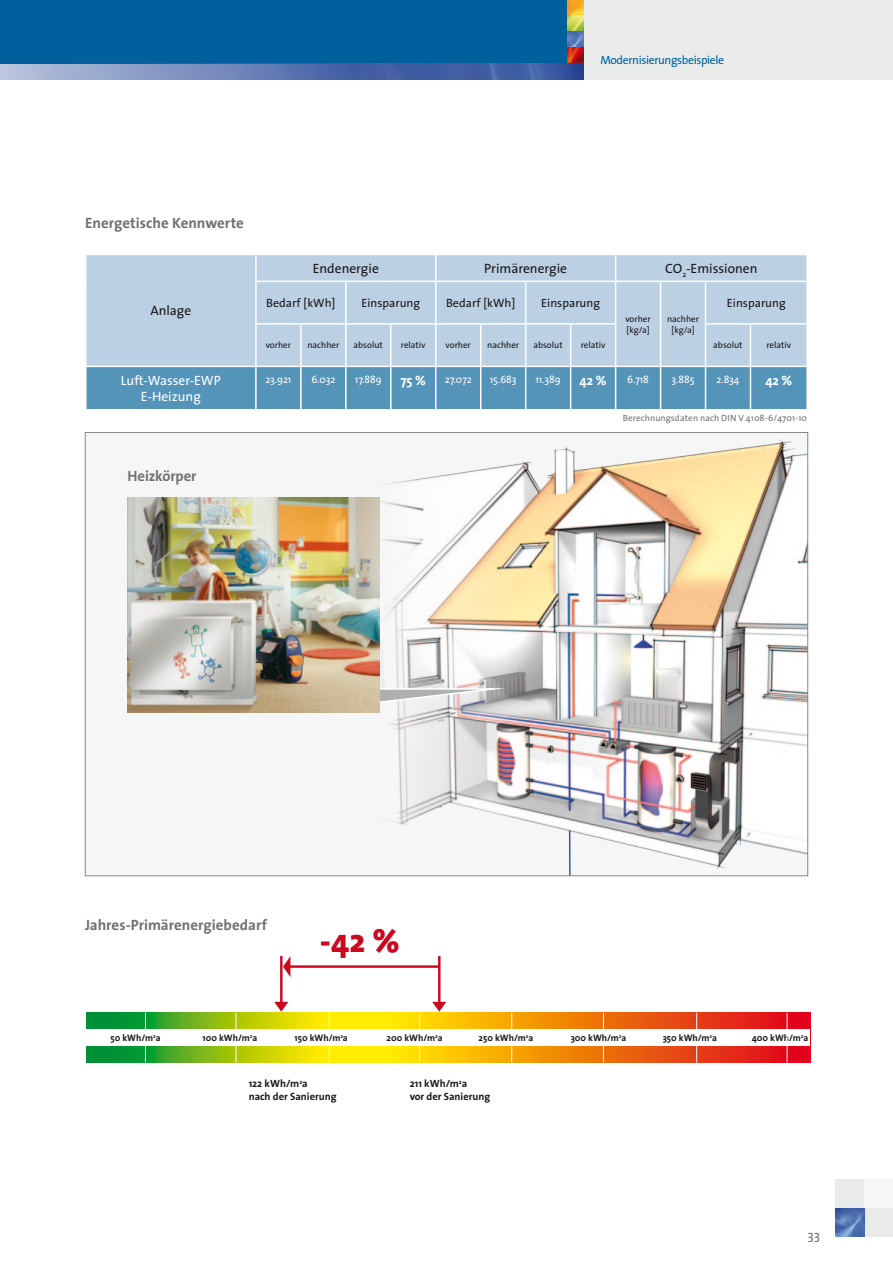
<style>
.page{position:relative;width:893px;height:1263px;background:#fff}
.page>*{position:absolute;margin:0;border:0;box-sizing:border-box;transform-origin:0 0}
.t1{font:800 33.15px "The Sans";color:#cd071e}
.t2{font:700 15px "The Sans";color:#707173}
.t3{font:13.5px "The Sans";color:#1a171c}
.t4{font:13.5px/16.5px "The Sans";color:#fff;text-align:center}
.t5{font:700 13.5px "The Sans";color:#fff}
.t6{font:13.5px "The Sans Caps";color:#707173}
.t7{font:12px "The Sans";color:#1a171c}
.t8{font:12px "The Sans";letter-spacing:-.03em;color:#00609d}
.t9{font:700 10.5px/12.6px "The Sans";color:#1a171c}
.t10{font:10.5px "The Sans";letter-spacing:-.01em;color:#fff}
.t11{font:700 9.45px "The Sans";color:#1a171c}
.t12{font:9px/10.8px "The Sans";color:#1a171c}
.t13{font:9px "The Sans";letter-spacing:.01em;color:#707173}
.t14{font:700 5.55px "The Sans";color:#1a171c}
.s1{font-size:9.45px}
</style>
<div class="page">
<div style="left:864px;top:1208px;width:29px;height:29px;background:#e9eaea"></div>
<div style="left:835px;top:1179px;width:29px;height:29px;background:#e9eaea"></div>
<div style="left:864px;top:1179px;width:29px;height:29px;background:#f6f6f7"></div>
<img style="left:835px;top:1208px;width:29px;height:29px">
<div style="left:85px;top:432px;width:723px;height:444px;background:#f6f6f7"></div>
<img style="left:379px;top:439px;width:427px;height:435px">
<svg style="left:297px;top:687px;width:222px;height:26px"></svg>
<img style="left:128px;top:497px;width:251px;height:215px">
<div style="left:0;top:0;width:583px;height:64px;background:#00609d"></div>
<div style="left:583px;top:0;width:310px;height:80px;background:#e9eaea"></div>
<img style="left:567px;top:0;width:16px;height:16px">
<svg style="left:567px;top:16px;width:16px;height:16px"></svg>
<svg style="left:567px;top:32px;width:16px;height:16px"></svg>
<svg style="left:567px;top:48px;width:16px;height:16px"></svg>
<img style="left:0;top:64px;width:583px;height:16px">
<div style="left:87px;top:255px;width:719px;height:111px;background:#bbd0e2"></div>
<div style="left:87px;top:367px;width:719px;height:42px;background:#5494b9"></div>
<hr style="left:255px;top:255px;width:2px;height:26px;background:#fff">
<svg style="left:435px;top:255px;width:1px;height:26px"></svg>
<svg style="left:615px;top:255px;width:1px;height:26px"></svg>
<hr style="left:255px;top:282px;width:2px;height:41px;background:#fff">
<hr style="left:345px;top:282px;width:2px;height:41px;background:#fff">
<hr style="left:435px;top:282px;width:1px;height:41px;background:#fff">
<hr style="left:525px;top:282px;width:1px;height:41px;background:#fff">
<hr style="left:615px;top:282px;width:1px;height:41px;background:#fff">
<hr style="left:660px;top:282px;width:1px;height:42px;background:#fff">
<hr style="left:705px;top:282px;width:1px;height:41px;background:#fff">
<hr style="left:255px;top:325px;width:2px;height:41px;background:#fff">
<hr style="left:300px;top:325px;width:2px;height:41px;background:#fff">
<hr style="left:345px;top:325px;width:2px;height:41px;background:#fff">
<hr style="left:390px;top:325px;width:2px;height:41px;background:#fff">
<hr style="left:435px;top:325px;width:1px;height:41px;background:#fff">
<hr style="left:480px;top:325px;width:1px;height:41px;background:#fff">
<hr style="left:525px;top:325px;width:1px;height:41px;background:#fff">
<hr style="left:570px;top:325px;width:1px;height:41px;background:#fff">
<hr style="left:615px;top:325px;width:1px;height:41px;background:#fff">
<hr style="left:660px;top:324px;width:1px;height:42px;background:#fff">
<hr style="left:705px;top:325px;width:1px;height:41px;background:#fff">
<hr style="left:750px;top:325px;width:1px;height:41px;background:#fff">
<hr style="left:255px;top:281px;width:46px;height:1px;background:#fff">
<hr style="left:301px;top:281px;width:45px;height:1px;background:#fff">
<hr style="left:346px;top:281px;width:45px;height:1px;background:#fff">
<hr style="left:391px;top:281px;width:45px;height:1px;background:#fff">
<hr style="left:436px;top:281px;width:45px;height:1px;background:#fff">
<hr style="left:481px;top:281px;width:45px;height:1px;background:#fff">
<hr style="left:526px;top:281px;width:45px;height:1px;background:#fff">
<hr style="left:571px;top:281px;width:45px;height:1px;background:#fff">
<hr style="left:616px;top:281px;width:45px;height:1px;background:#fff">
<hr style="left:661px;top:281px;width:44px;height:1px;background:#fff">
<hr style="left:705px;top:281px;width:45px;height:1px;background:#fff">
<hr style="left:750px;top:281px;width:58px;height:1px;background:#fff">
<hr style="left:255px;top:323px;width:46px;height:2px;background:#fff">
<hr style="left:301px;top:323px;width:45px;height:2px;background:#fff">
<hr style="left:346px;top:323px;width:45px;height:2px;background:#fff">
<hr style="left:391px;top:323px;width:45px;height:2px;background:#fff">
<hr style="left:436px;top:323px;width:45px;height:2px;background:#fff">
<hr style="left:481px;top:323px;width:45px;height:2px;background:#fff">
<hr style="left:526px;top:323px;width:45px;height:2px;background:#fff">
<hr style="left:571px;top:323px;width:45px;height:2px;background:#fff">
<hr style="left:705px;top:323px;width:45px;height:2px;background:#fff">
<hr style="left:750px;top:323px;width:58px;height:2px;background:#fff">
<hr style="left:255px;top:367px;width:2px;height:42px;background:#fff">
<hr style="left:300px;top:367px;width:2px;height:42px;background:#fff">
<hr style="left:345px;top:367px;width:2px;height:42px;background:#fff">
<hr style="left:390px;top:367px;width:2px;height:42px;background:#fff">
<hr style="left:435px;top:367px;width:1px;height:42px;background:#fff">
<hr style="left:480px;top:367px;width:1px;height:42px;background:#fff">
<hr style="left:525px;top:367px;width:1px;height:42px;background:#fff">
<hr style="left:570px;top:367px;width:1px;height:42px;background:#fff">
<hr style="left:615px;top:367px;width:1px;height:42px;background:#fff">
<hr style="left:660px;top:367px;width:1px;height:42px;background:#fff">
<hr style="left:705px;top:367px;width:1px;height:42px;background:#fff">
<hr style="left:750px;top:367px;width:1px;height:42px;background:#fff">
<hr style="left:438px;top:956px;width:2px;height:52px;background:#cd071e">
<svg style="left:432px;top:992px;width:14px;height:20px"></svg>
<hr style="left:280px;top:956px;width:3px;height:52px;background:#cd071e">
<svg style="left:274px;top:992px;width:14px;height:20px"></svg>
<hr style="left:288px;top:965px;width:152px;height:3px;background:#cd071e">
<svg style="left:283px;top:956px;width:15px;height:21px"></svg>
<svg style="left:86px;top:1013px;width:724px;height:49px;background:#c8950e"></svg>
<div style="left:86px;top:1029px;width:724px;height:17px;background:#fff"></div>
<hr style="left:787px;top:1013px;width:1px;height:49px;background:#fff">
<hr style="left:696px;top:1013px;width:1px;height:49px;background:#fff">
<hr style="left:603px;top:1013px;width:1px;height:49px;background:#fff">
<hr style="left:511px;top:1013px;width:1px;height:49px;background:#fff">
<hr style="left:419px;top:1013px;width:1px;height:49px;background:#fff">
<hr style="left:329px;top:1013px;width:1px;height:49px;background:#fff">
<hr style="left:236px;top:1013px;width:1px;height:49px;background:#fff">
<hr style="left:145px;top:1013px;width:1px;height:49px;background:#fff">
<h3 class="t8" style="left:600px;top:50px;width:125px">Modernisierungsbeispiele</h3>
<h2 class="t2" style="left:85px;top:210px;width:160px">Energetische Kennwerte</h2>
<h3 class="t3" style="left:150px;top:300px;width:42px">Anlage</h3>
<h3 class="t3" style="left:313px;top:257px;width:68px">Endenergie</h3>
<h3 class="t3" style="left:484px;top:257px;width:84px">Primärenergie</h3>
<h3 class="t3" style="left:665px;top:257px;width:94px">CO<sub>2</sub>-Emissionen</h3>
<h3 class="t7" style="left:266px;top:293px;width:71px">Bedarf [kWh]</h3>
<h3 class="t7" style="left:361px;top:293px;width:60px">Einsparung</h3>
<h3 class="t7" style="left:446px;top:293px;width:71px">Bedarf [kWh]</h3>
<h3 class="t7" style="left:541px;top:293px;width:60px">Einsparung</h3>
<p class="t12" style="left:625px;top:313px;width:27px">vorher [kg/a]</p>
<p class="t12" style="left:667px;top:313px;width:33px;text-align:center">nachher [kg/a]</p>
<h3 class="t7" style="left:727px;top:293px;width:60px">Einsparung</h3>
<p class="t12" style="left:266px;top:340px;width:27px">vorher</p>
<p class="t12" style="left:307px;top:340px;width:33px">nachher</p>
<p class="t12" style="left:354px;top:340px;width:31px">absolut</p>
<p class="t12" style="left:401px;top:340px;width:26px">relativ</p>
<p class="t12" style="left:446px;top:340px;width:27px">vorher</p>
<p class="t12" style="left:487px;top:340px;width:33px">nachher</p>
<p class="t12" style="left:533px;top:340px;width:31px">absolut</p>
<p class="t12" style="left:581px;top:340px;width:26px">relativ</p>
<p class="t12" style="left:713px;top:340px;width:31px">absolut</p>
<p class="t12" style="left:766px;top:340px;width:26px">relativ</p>
<h3 class="t4" style="left:121px;top:371px;width:101px">Luft-Wasser-EWP<br>E-Heizung</h3>
<p class="t10" style="left:265px;top:370px;width:27px">23.921</p>
<p class="t10" style="left:311px;top:370px;width:25px">6.032</p>
<p class="t10" style="left:355px;top:370px;width:28px">17.889</p>
<h3 class="t5" style="left:401px;top:369px;width:27px">75 %</h3>
<p class="t10" style="left:445px;top:370px;width:28px">27.072</p>
<p class="t10" style="left:490px;top:370px;width:28px">15.683</p>
<p class="t10" style="left:536px;top:370px;width:27px">11.389</p>
<h3 class="t5" style="left:580px;top:369px;width:28px">42 %</h3>
<p class="t10" style="left:627px;top:370px;width:23px">6.718</p>
<p class="t10" style="left:672px;top:370px;width:24px">3.885</p>
<p class="t10" style="left:717px;top:370px;width:24px">2.834</p>
<h3 class="t5" style="left:765px;top:369px;width:28px">42 %</h3>
<h2 class="t2" style="left:128px;top:464px;width:70px">Heizkörper</h2>
<p class="t13" style="left:623px;top:411px;width:186px">Berechnungsdaten nach DIN V 4108-6/4701-10</p>
<h2 class="t2" style="left:85px;top:912px;width:184px">Jahres-Primärenergiebedarf</h2>
<h1 class="t1" style="left:320px;top:913px;width:82px">-42 %</h1>
<p class="t11" style="left:111px;top:1030px;width:44px">50 kWh/m</p>
<p class="t14" style="left:153px;top:1031px;width:9px">2<span class="s1">a</span></p>
<p class="t11" style="left:203px;top:1030px;width:56px">100 kWh/m a</p>
<p class="t14" style="left:250px;top:1031px;width:4px">2</p>
<p class="t11" style="left:295px;top:1030px;width:55px">150 kWh/m a</p>
<p class="t14" style="left:340px;top:1031px;width:4px">2</p>
<p class="t11" style="left:387px;top:1030px;width:57px">200 kWh/m a</p>
<p class="t14" style="left:435px;top:1031px;width:4px">2</p>
<p class="t11" style="left:479px;top:1030px;width:56px">250 kWh/m a</p>
<p class="t14" style="left:526px;top:1031px;width:4px">2</p>
<p class="t9" style="left:249px;top:1077px;width:90px">122 kWh/m<sup>2</sup>a<br>nach der Sanierung</p>
<p class="t9" style="left:410px;top:1077px;width:82px">211 kWh/m<sup>2</sup>a<br>vor der Sanierung</p>
<p class="t11" style="left:571px;top:1030px;width:57px">300 kWh/m a</p>
<p class="t14" style="left:619px;top:1031px;width:4px">2</p>
<p class="t11" style="left:663px;top:1030px;width:56px">350 kWh/m a</p>
<p class="t14" style="left:709px;top:1031px;width:4px">2</p>
<p class="t11" style="left:752px;top:1030px;width:58px">400 kWh/m<sup>2</sup>a</p>
<h3 class="t6" style="left:808px;top:1226px;width:15px">33</h3>
</div>
